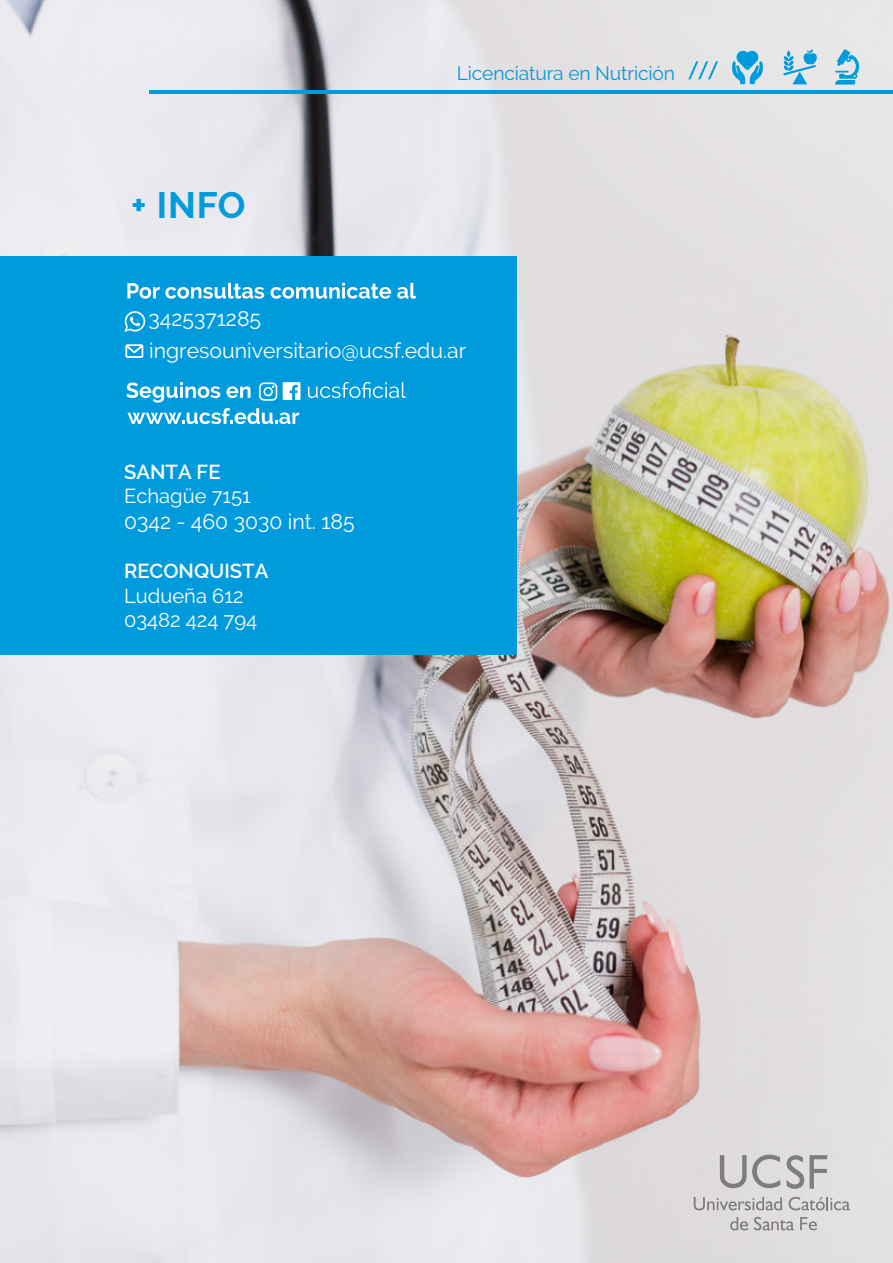
<style>
.page{position:relative;width:893px;height:1263px;background:#fff}
.page>*{position:absolute;margin:0;border:0;box-sizing:border-box;transform-origin:0 0}
.t1{font:700 36.6px "Raleway";color:#009bdd}
.t2{font:21.3px "Raleway";color:#fff}
.t3{font:20.25px/24.3px "Raleway";color:#fff}
.t4{font:600 20.25px "Raleway";color:#fff}
.t5{font:19.2px "Raleway";letter-spacing:-.01em;color:#009bdd}
</style>
<div class="page">
<img style="left:0;top:0;width:893px;height:1263px">
<div style="left:0;top:256px;width:516px;height:399px;background:#009bdd"></div>
<svg style="left:127px;top:283px;width:137px;height:16px"></svg>
<svg style="left:270px;top:283px;width:121px;height:16px"></svg>
<svg style="left:397px;top:283px;width:19px;height:16px"></svg>
<svg style="left:125px;top:344px;width:18px;height:14px"></svg>
<svg style="left:124px;top:311px;width:21px;height:21px"></svg>
<svg style="left:308px;top:382px;width:98px;height:16px"></svg>
<svg style="left:126px;top:382px;width:174px;height:42px"></svg>
<svg style="left:720px;top:1155px;width:60px;height:33px;background:#bfbdbe"></svg>
<svg style="left:787px;top:1155px;width:40px;height:34px"></svg>
<svg style="left:694px;top:1197px;width:88px;height:13px"></svg>
<svg style="left:789px;top:1197px;width:61px;height:13px"></svg>
<svg style="left:730px;top:1217px;width:18px;height:13px"></svg>
<svg style="left:754px;top:1217px;width:40px;height:13px"></svg>
<svg style="left:800px;top:1217px;width:17px;height:13px"></svg>
<hr style="left:150px;top:91px;width:743px;height:3px;background:#009bdd">
<svg style="left:688px;top:61px;width:30px;height:18px"></svg>
<svg style="left:731px;top:51px;width:33px;height:33px"></svg>
<svg style="left:783px;top:50px;width:34px;height:34px"></svg>
<svg style="left:835px;top:49px;width:24px;height:36px"></svg>
<h1 class="t1" style="left:131px;top:184px;width:116px">+ INFO</h1>
<p class="t2" style="left:149px;top:306px;width:114px">3425371285</p>
<p class="t5" style="left:457px;top:62px;width:220px">Licenciatura en Nutrición</p>
<p class="t2" style="left:149px;top:338px;width:319px">ingresouniversitario@ucsf.edu.ar</p>
<p class="t4" style="left:124px;top:460px;width:98px">SANTA FE</p>
<p class="t3" style="left:124px;top:484px;width:128px">Echagüe 7151</p>
<p class="t2" style="left:124px;top:509px;width:232px">0342 - 460 3030 int. 185</p>
<p class="t4" style="left:124px;top:560px;width:146px">RECONQUISTA</p>
<p class="t3" style="left:124px;top:583px;width:135px">Ludueña 612<br>03482 424 794</p>
</div>
